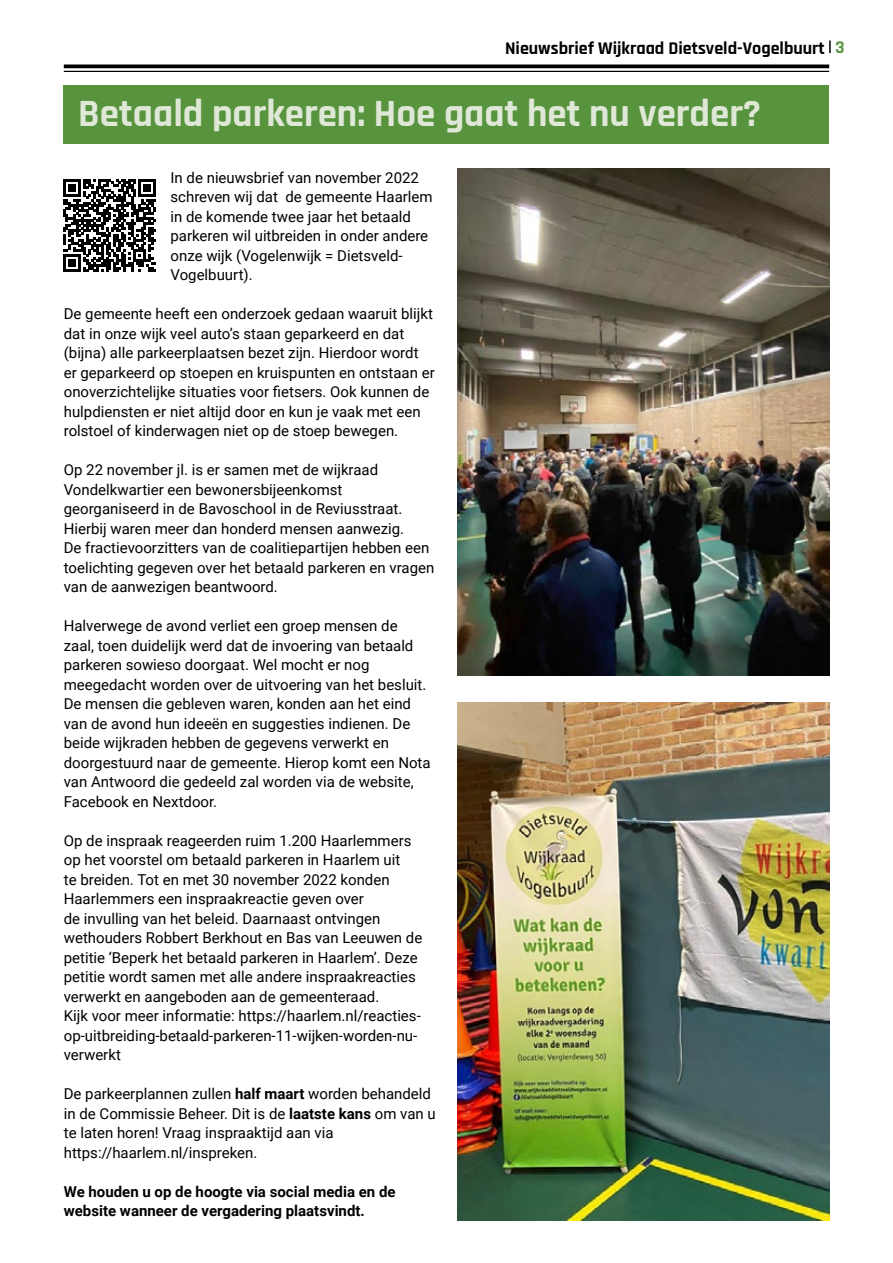
<style>
.page{position:relative;width:893px;height:1263px;background:#fff}
.page>*{position:absolute;margin:0;border:0;box-sizing:border-box;transform-origin:0 0}
.t1{font:700 39px "Rajdhani";color:#dfe8d7}
.t2{font:700 18px "Rajdhani";color:#000}
.t3{font:15px/19.5px "Roboto";color:#000}
.t4{font:700 15px/19.5px "Roboto";color:#000}
.s1{color:#58933e}
.s2{font-weight:700}
</style>
<div class="page">
<hr style="left:64px;top:65px;width:765px;height:3px;background:#000">
<hr style="left:64px;top:71px;width:765px;height:1px;background:#000">
<svg style="left:829px;top:41px;width:2px;height:12px"></svg>
<div style="left:64px;top:85px;width:765px;height:59px;background:#58933e"></div>
<img style="left:457px;top:168px;width:372px;height:507px">
<img style="left:457px;top:702px;width:372px;height:518px">
<svg style="left:63px;top:179px;width:93px;height:93px"></svg>
<p class="t2" style="left:505px;top:37px;width:341px">Nieuwsbrief Wijkraad Dietsveld-Vogelbuurt <span class="s1">3</span></p>
<h1 class="t1" style="left:78px;top:90px;width:684px">Betaald parkeren: Hoe gaat het nu verder?</h1>
<p class="t3" style="left:171px;top:167px;width:264px">In de nieuwsbrief van november 2022 schreven wij dat de gemeente Haarlem in de komende twee jaar het betaald parkeren wil uitbreiden in onder andere onze wijk (Vogelenwijk = Dietsveld-<br>Vogelbuurt).</p>
<p class="t3" style="left:64px;top:303px;width:373px">De gemeente heeft een onderzoek gedaan waaruit blijkt dat in onze wijk veel auto’s staan geparkeerd en dat (bijna) alle parkeerplaatsen bezet zijn. Hierdoor wordt er geparkeerd op stoepen en kruispunten en ontstaan er onoverzichtelijke situaties voor fietsers. Ook kunnen de hulpdiensten er niet altijd door en kun je vaak met een rolstoel of kinderwagen niet op de stoep bewegen.</p>
<p class="t3" style="left:64px;top:459px;width:372px">Op 22 november jl. is er samen met de wijkraad Vondelkwartier een bewonersbijeenkomst georganiseerd in de Bavoschool in de Reviusstraat.<br>Hierbij waren meer dan honderd mensen aanwezig.<br>De fractievoorzitters van de coalitiepartijen hebben een toelichting gegeven over het betaald parkeren en vragen van de aanwezigen beantwoord.</p>
<p class="t3" style="left:64px;top:615px;width:368px">Halverwege de avond verliet een groep mensen de zaal, toen duidelijk werd dat de invoering van betaald parkeren sowieso doorgaat. Wel mocht er nog meegedacht worden over de uitvoering van het besluit.<br>De mensen die gebleven waren, konden aan het eind van de avond hun ideeën en suggesties indienen. De beide wijkraden hebben de gegevens verwerkt en doorgestuurd naar de gemeente. Hierop komt een Nota van Antwoord die gedeeld zal worden via de website, Facebook en Nextdoor.</p>
<p class="t3" style="left:64px;top:830px;width:360px">Op de inspraak reageerden ruim 1.200 Haarlemmers op het voorstel om betaald parkeren in Haarlem uit<br>te breiden. Tot en met 30 november 2022 konden Haarlemmers een inspraakreactie geven over<br>de invulling van het beleid. Daarnaast ontvingen wethouders Robbert Berkhout en Bas van Leeuwen de petitie ‘Beperk het betaald parkeren in Haarlem’. Deze petitie wordt samen met alle andere inspraakreacties verwerkt en aangeboden aan de gemeenteraad.<br>Kijk voor meer informatie: https://haarlem.nl/reacties&shy;op-uitbreiding-betaald-parkeren-11-wijken-worden-nu&shy;verwerkt</p>
<p class="t3" style="left:64px;top:1083px;width:373px">De parkeerplannen zullen <span class="s2">half maart</span> worden behandeld in de Commissie Beheer. Dit is de <span class="s2">laatste kans</span> om van u te laten horen! Vraag inspraaktijd aan via https://haarlem.nl/inspreken.</p>
<p class="t4" style="left:64px;top:1181px;width:333px">We houden u op de hoogte via social media en de website wanneer de vergadering plaatsvindt.</p>
</div>
